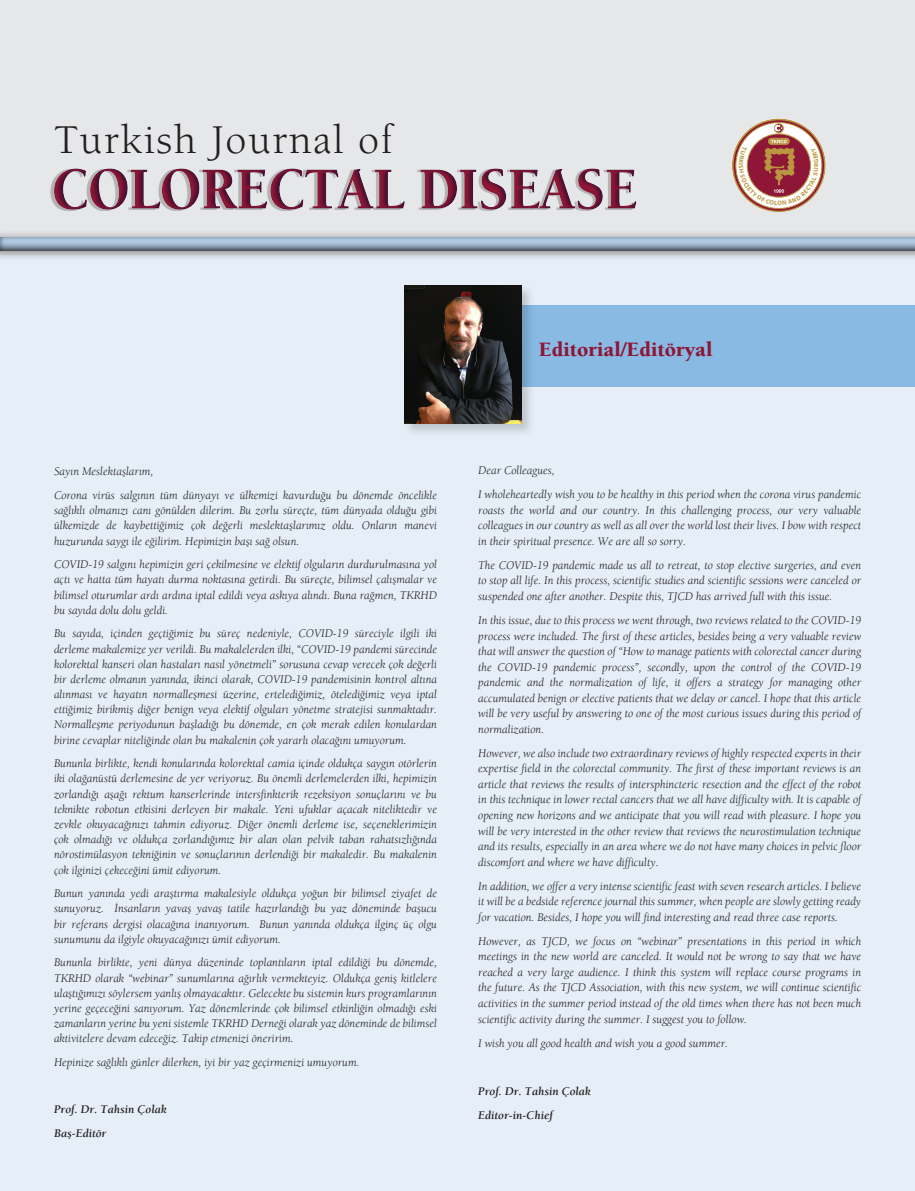
<style>
.page{position:relative;width:915px;height:1191px;background:#fff}
.page>*{position:absolute;margin:0;border:0;box-sizing:border-box;transform-origin:0 0}
.t1{font:42px "Berkeley";letter-spacing:.04em;color:#231f20}
.t2{font:900 21px "Berkeley";color:#8e1736}
.t3{font:italic 12px/15.1px "Berkeley";color:#231f20;text-align:justify}
.t4{font:italic 700 12px "Berkeley";color:#231f20}
</style>
<div class="page">
<div style="left:0;top:0;width:914px;height:255px;background:#e6e7e9"></div>
<div style="left:0;top:255px;width:914px;height:936px;background:#e6eff8"></div>
<div style="left:52px;top:166px;width:585px;height:45px;background:#89bae4;opacity:.95"></div>
<div style="left:731px;top:119px;width:94px;height:93px;border:2px solid #ba9640;border-radius:50%"></div>
<div style="left:0;top:230px;width:914px;height:32px;background:#231f20;opacity:.51"></div>
<svg style="left:0;top:235px;width:914px;height:16px"></svg>
<div style="left:447px;top:306px;width:467px;height:81px;background:#89bae4"></div>
<div style="left:402px;top:283px;width:134px;height:155px;background:#231f20;opacity:.21"></div>
<img style="left:404px;top:285px;width:117px;height:139px">
<svg style="left:735px;top:122px;width:87px;height:87px"></svg>
<p class="t1" style="left:54px;top:114px;width:340px">Turkish Journal of</p>
<p class="t2" style="left:538px;top:336px;width:175px">Editorial/Editöryal</p>
<p class="t3" style="left:54px;top:464px;width:101px">Sayın Meslektaşlarım,</p>
<p class="t3" style="left:54px;top:487px;width:384px">Corona virüs salgının tüm dünyayı ve ülkemizi kavurduğu bu dönemde öncelikle sağlıklı olmanızı canı gönülden dilerim. Bu zorlu süreçte, tüm dünyada olduğu gibi ülkemizde de kaybettiğimiz çok değerli meslektaşlarımız oldu. Onların manevi huzurunda saygı ile eğilirim. Hepimizin başı sağ olsun.</p>
<p class="t3" style="left:54px;top:556px;width:384px">COVID-19 salgını hepimizin geri çekilmesine ve elektif olguların durdurulmasına yol açtı ve hatta tüm hayatı durma noktasına getirdi. Bu süreçte, bilimsel çalışmalar ve bilimsel oturumlar ardı ardına iptal edildi veya askıya alındı. Buna rağmen, TKRHD bu sayıda dolu dolu geldi.</p>
<p class="t3" style="left:54px;top:626px;width:384px">Bu sayıda, içinden geçtiğimiz bu süreç nedeniyle, COVID-19 süreciyle ilgili iki derleme makalemize yer verildi. Bu makalelerden ilki, “COVID-19 pandemi sürecinde kolorektal kanseri olan hastaları nasıl yönetmeli” sorusuna cevap verecek çok değerli bir derleme olmanın yanında, ikinci olarak, COVID-19 pandemisinin kontrol altına alınması ve hayatın normalleşmesi üzerine, ertelediğimiz, ötelediğimiz veya iptal ettiğimiz birikmiş diğer benign veya elektif olguları yönetme stratejisi sunmaktadır.<br>Normalleşme periyodunun başladığı bu dönemde, en çok merak edilen konulardan birine cevaplar niteliğinde olan bu makalenin çok yararlı olacağını umuyorum.</p>
<p class="t3" style="left:54px;top:755px;width:384px">Bununla birlikte, kendi konularında kolorektal camia içinde oldukça saygın otörlerin iki olağanüstü derlemesine de yer veriyoruz. Bu önemli derlemelerden ilki, hepimizin zorlandığı aşağı rektum kanserlerinde intersfinkterik rezeksiyon sonuçlarını ve bu teknikte robotun etkisini derleyen bir makale. Yeni ufuklar açacak niteliktedir ve zevkle okuyacağınızı tahmin ediyoruz. Diğer önemli derleme ise, seçeneklerimizin çok olmadığı ve oldukça zorlandığımız bir alan olan pelvik taban rahatsızlığında nörostimülasyon tekniğinin ve sonuçlarının derlendiği bir makaledir. Bu makalenin çok ilginizi çekeceğini ümit ediyorum.</p>
<p class="t3" style="left:54px;top:885px;width:384px">Bunun yanında yedi araştırma makalesiyle oldukça yoğun bir bilimsel ziyafet de sunuyoruz. İnsanların yavaş yavaş tatile hazırlandığı bu yaz döneminde başucu bir referans dergisi olacağına inanıyorum. Bunun yanında oldukça ilginç üç olgu sunumunu da ilgiyle okuyacağınızı ümit ediyorum.</p>
<p class="t3" style="left:54px;top:955px;width:384px">Bununla birlikte, yeni dünya düzeninde toplantıların iptal edildiği bu dönemde, TKRHD olarak “webinar” sunumlarına ağırlık vermekteyiz. Oldukça geniş kitlelere ulaştığımızı söylersem yanlış olmayacaktır. Gelecekte bu sistemin kurs programlarının yerine geçeceğini sanıyorum. Yaz dönemlerinde çok bilimsel etkinliğin olmadığı eski zamanların yerine bu yeni sistemle TKRHD Derneği olarak yaz döneminde de bilimsel aktivitelere devam edeceğiz. Takip etmenizi öneririm.</p>
<p class="t3" style="left:54px;top:1054px;width:307px">Hepinize sağlıklı günler dilerken, iyi bir yaz geçirmenizi umuyorum.</p>
<p class="t4" style="left:54px;top:1102px;width:114px">Prof. Dr. Tahsin Çolak</p>
<p class="t4" style="left:54px;top:1126px;width:54px">Baş-Editör</p>
<p class="t3" style="left:478px;top:463px;width:78px">Dear Colleagues,</p>
<p class="t3" style="left:478px;top:486px;width:384px;line-height:15.6px">I wholeheartedly wish you to be healthy in this period when the corona virus pandemic roasts the world and our country. In this challenging process, our very valuable colleagues in our country as well as all over the world lost their lives. I bow with respect in their spiritual presence. We are all so sorry.</p>
<p class="t3" style="left:478px;top:557px;width:384px;line-height:15.6px">The COVID-19 pandemic made us all to retreat, to stop elective surgeries, and even to stop all life. In this process, scientific studies and scientific sessions were canceled or suspended one after another. Despite this, TJCD has arrived full with this issue.</p>
<p class="t3" style="left:478px;top:612px;width:384px;line-height:15.6px">In this issue, due to this process we went through, two reviews related to the COVID-19 process were included. The first of these articles, besides being a very valuable review that will answer the question of “How to manage patients with colorectal cancer during the COVID-19 pandemic process”, secondly, upon the control of the COVID-19 pandemic and the normalization of life, it offers a strategy for managing other accumulated benign or elective patients that we delay or cancel. I hope that this article will be very useful by answering to one of the most curious issues during this period of normalization.</p>
<p class="t3" style="left:478px;top:745px;width:384px;line-height:15.6px">However, we also include two extraordinary reviews of highly respected experts in their expertise field in the colorectal community. The first of these important reviews is an article that reviews the results of intersphincteric resection and the effect of the robot in this technique in lower rectal cancers that we all have difficulty with. It is capable of opening new horizons and we anticipate that you will read with pleasure. I hope you will be very interested in the other review that reviews the neurostimulation technique and its results, especially in an area where we do not have many choices in pelvic floor discomfort and where we have difficulty.</p>
<p class="t3" style="left:478px;top:878px;width:384px;line-height:15.6px">In addition, we offer a very intense scientific feast with seven research articles. I believe it will be a bedside reference journal this summer, when people are slowly getting ready for vacation. Besides, I hope you will find interesting and read three case reports.</p>
<p class="t3" style="left:478px;top:933px;width:384px;line-height:15.6px">However, as TJCD, we focus on “webinar” presentations in this period in which meetings in the new world are canceled. It would not be wrong to say that we have reached a very large audience. I think this system will replace course programs in the future. As the TJCD Association, with this new system, we will continue scientific activities in the summer period instead of the old times when there has not been much scientific activity during the summer. I suggest you to follow.</p>
<p class="t3" style="left:478px;top:1035px;width:251px">I wish you all good health and wish you a good summer.</p>
<p class="t4" style="left:478px;top:1083px;width:114px">Prof. Dr. Tahsin Çolak</p>
<p class="t4" style="left:478px;top:1107px;width:76px">Editor-in-Chief</p>
</div>
